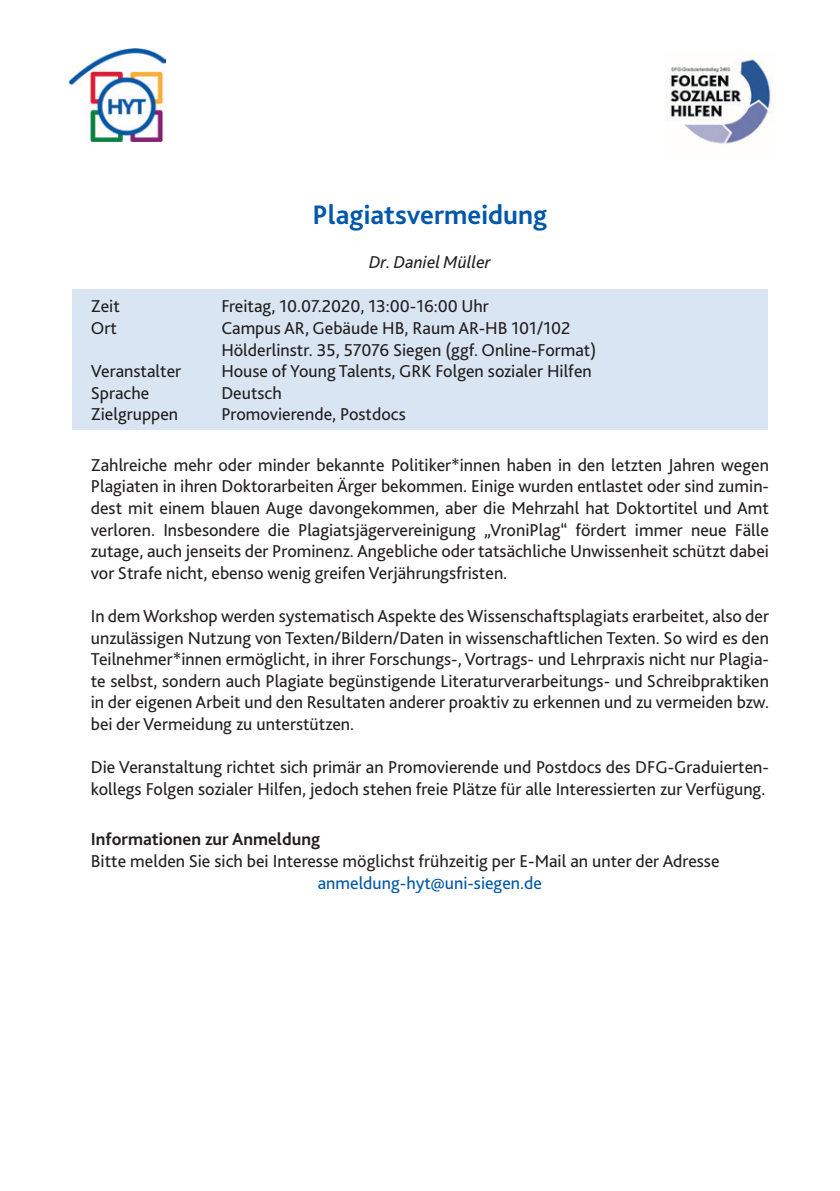
<style>
.page{position:relative;width:840px;height:1191px;background:#fff}
.page>*{position:absolute;margin:0;border:0;box-sizing:border-box;transform-origin:0 0}
.t1{font:700 28px "Bliss 2";color:#0157a8}
.t2{font:18px/21.6px "Bliss 2";color:#231f20}
.t3{font:18px "Bliss 2";color:#0157a8}
.t4{font:700 18px "Bliss 2";color:#231f20}
.t5{font:italic 18px "Bliss 2";color:#231f20}
</style>
<div class="page">
<img style="left:69px;top:48px;width:96px;height:94px">
<img style="left:665px;top:59px;width:107px;height:85px">
<div style="left:72px;top:289px;width:695px;height:140px;background:#d9e5f2"></div>
<h1 class="t1" style="left:312px;top:197px;width:236px">Plagiatsvermeidung</h1>
<p class="t5" style="left:369px;top:251px;width:123px">Dr. Daniel Müller</p>
<p class="t2" style="left:91px;top:295px;width:31px">Zeit</p>
<p class="t2" style="left:221px;top:295px;width:269px">Freitag, 10.07.2020, 13:00-16:00 Uhr</p>
<p class="t2" style="left:91px;top:317px;width:28px">Ort</p>
<p class="t2" style="left:221px;top:317px;width:376px">Campus AR, Gebäude HB, Raum AR-HB 101/102<br>Hölderlinstr. 35, 57076 Siegen (ggf. Online-Format)</p>
<p class="t2" style="left:91px;top:360px;width:92px">Veranstalter</p>
<p class="t2" style="left:221px;top:360px;width:372px">House of Young Talents, GRK Folgen sozialer Hilfen</p>
<p class="t2" style="left:91px;top:381px;width:60px">Sprache</p>
<p class="t2" style="left:221px;top:381px;width:62px">Deutsch</p>
<p class="t2" style="left:91px;top:403px;width:89px">Zielgruppen</p>
<p class="t2" style="left:221px;top:403px;width:186px">Promovierende, Postdocs</p>
<p class="t2" style="left:91px;top:453px;width:679px;text-align:justify">Zahlreiche mehr oder minder bekannte Politiker*innen haben in den letzten Jahren wegen Plagiaten in ihren Doktorarbeiten Ärger bekommen. Einige wurden entlastet oder sind zumin&shy;dest mit einem blauen Auge davongekommen, aber die Mehrzahl hat Doktortitel und Amt verloren. Insbesondere die Plagiatsjägervereinigung „VroniPlag“ fördert immer neue Fälle zutage, auch jenseits der Prominenz. Angebliche oder tatsächliche Unwissenheit schützt dabei vor Strafe nicht, ebenso wenig greifen Verjährungsfristen.</p>
<p class="t2" style="left:91px;top:605px;width:679px;text-align:justify">In dem Workshop werden systematisch Aspekte des Wissenschaftsplagiats erarbeitet, also der unzulässigen Nutzung von Texten/Bildern/Daten in wissenschaftlichen Texten. So wird es den Teilnehmer*innen ermöglicht, in ihrer Forschungs-, Vortrags- und Lehrpraxis nicht nur Plagia&shy;te selbst, sondern auch Plagiate begünstigende Literaturverarbeitungs- und Schreibpraktiken in der eigenen Arbeit und den Resultaten anderer proaktiv zu erkennen und zu vermeiden bzw. bei der Vermeidung zu unterstützen.</p>
<p class="t2" style="left:91px;top:756px;width:679px">Die Veranstaltung richtet sich primär an Promovierende und Postdocs des DFG-Graduierten&shy;kollegs Folgen sozialer Hilfen, jedoch stehen freie Plätze für alle Interessierten zur Verfügung.</p>
<p class="t4" style="left:91px;top:828px;width:231px">Informationen zur Anmeldung</p>
<p class="t2" style="left:91px;top:849px;width:630px">Bitte melden Sie sich bei Interesse möglichst frühzeitig per E-Mail an unter der Adresse</p>
<p class="t3" style="left:317px;top:871px;width:226px">anmeldung-hyt@uni-siegen.de</p>
</div>
